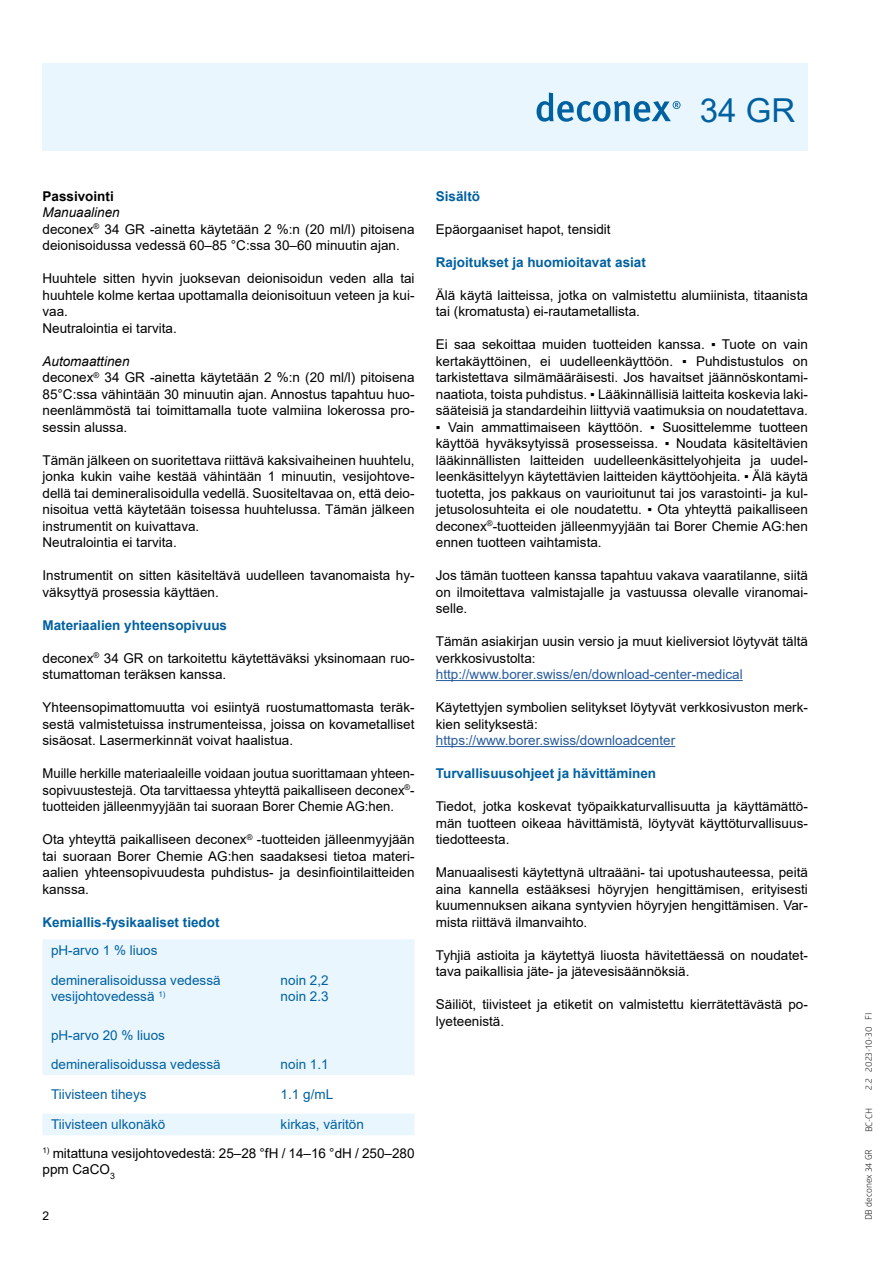
<style>
.page{position:relative;width:893px;height:1263px;background:#fff}
.page>*{position:absolute;margin:0;border:0;box-sizing:border-box;transform-origin:0 0}
.t1{font:33px "Arial";color:#0061a1}
.t2{font:13.5px/16.5px "Arial";color:#000}
.t3{font:13.5px/29.2px "Arial";color:#0061a1}
.t4{font:700 13.5px "Arial";color:#0061a1}
.t5{font:13.5px "Arial";color:#275b9b}
.t6{font:700 13.5px "Arial";color:#000}
.t7{font:12px "Arial";color:#000}
.t8{font:9px "Glober";color:#000}
.s1{font-style:italic}
</style>
<div class="page">
<div style="left:43px;top:64px;width:765px;height:87px;background:#eaf6fe"></div>
<svg style="left:537px;top:93px;width:143px;height:29px"></svg>
<div style="left:43px;top:939px;width:372px;height:196px;background:#eaf6fe"></div>
<svg style="left:43px;top:1075px;width:372px;height:38px"></svg>
<hr style="left:436px;top:680px;width:307px;height:1px;background:#275b9b">
<hr style="left:436px;top:746px;width:239px;height:1px;background:#275b9b">
<h1 class="t1" style="left:700px;top:88px;width:97px">34 GR</h1>
<p class="t6" style="left:43px;top:186px;width:73px">Passivointi</p>
<p class="t2" style="left:43px;top:204px;width:374px"><span class="s1">Manuaalinen<br></span>deconex<sup>®</sup> 34 GR -ainetta käytetään 2 %:n (20 ml/l) pitoisena deionisoidussa vedessä 60–85 °C:ssa 30–60 minuutin ajan.</p>
<p class="t2" style="left:43px;top:270px;width:374px">Huuhtele sitten hyvin juoksevan deionisoidun veden alla tai huuhtele kolme kertaa upottamalla deionisoituun veteen ja kui&shy;vaa.<br>Neutralointia ei tarvita.</p>
<p class="t2" style="left:43px;top:352px;width:374px"><span class="s1">Automaattinen<br></span>deconex<sup>®</sup> 34 GR -ainetta käytetään 2 %:n (20 ml/l) pitoisena 85°C:ssa vähintään 30 minuutin ajan. Annostus tapahtuu huo&shy;neenlämmöstä tai toimittamalla tuote valmiina lokerossa pro&shy;sessin alussa.</p>
<p class="t2" style="left:43px;top:451px;width:374px">Tämän jälkeen on suoritettava riittävä kaksivaiheinen huuhtelu, jonka kukin vaihe kestää vähintään 1 minuutin, vesijohtove&shy;dellä tai demineralisoidulla vedellä. Suositeltavaa on, että deio&shy;nisoitua vettä käytetään toisessa huuhtelussa. Tämän jälkeen instrumentit on kuivattava.<br>Neutralointia ei tarvita.</p>
<p class="t2" style="left:43px;top:567px;width:374px">Instrumentit on sitten käsiteltävä uudelleen tavanomaista hy&shy;väksyttyä prosessia käyttäen.</p>
<p class="t4" style="left:43px;top:615px;width:186px">Materiaalien yhteensopivuus</p>
<p class="t2" style="left:43px;top:649px;width:374px">deconex<sup>®</sup> 34 GR on tarkoitettu käytettäväksi yksinomaan ruo&shy;stumattoman teräksen kanssa.</p>
<p class="t2" style="left:43px;top:699px;width:374px;text-align:justify">Yhteensopimattomuutta voi esiintyä ruostumattomasta teräk&shy;sestä valmistetuissa instrumenteissa, joissa on kovametalliset sisäosat. Lasermerkinnät voivat haalistua.</p>
<p class="t2" style="left:43px;top:765px;width:374px;text-align:justify">Muille herkille materiaaleille voidaan joutua suorittamaan yhteen&shy;sopivuustestejä. Ota tarvittaessa yhteyttä paikalliseen deconex<sup>®</sup>- tuotteiden jälleenmyyjään tai suoraan Borer Chemie AG:hen.</p>
<p class="t2" style="left:43px;top:831px;width:374px;text-align:justify">Ota yhteyttä paikalliseen deconex<sup>®</sup> -tuotteiden jälleenmyyjään tai suoraan Borer Chemie AG:hen saadaksesi tietoa materi&shy;aalien yhteensopivuudesta puhdistus- ja desinfiointilaitteiden kanssa.</p>
<p class="t4" style="left:43px;top:912px;width:179px">Kemiallis-fysikaaliset tiedot</p>
<p class="t3" style="left:51px;top:936px;width:171px">pH-arvo 1 % liuos demineralisoidussa vedessä</p>
<p class="t3" style="left:51px;top:981px;width:116px">vesijohtovedessä <sup>1)</sup></p>
<p class="t3" style="left:281px;top:971px;width:50px;line-height:16.5px">noin 2,2 noin 2.3</p>
<p class="t3" style="left:51px;top:1020px;width:171px">pH-arvo 20 % liuos demineralisoidussa vedessä</p>
<p class="t3" style="left:281px;top:1050px;width:50px">noin 1.1</p>
<p class="t3" style="left:51px;top:1080px;width:97px">Tiivisteen tiheys</p>
<p class="t3" style="left:281px;top:1080px;width:54px">1.1 g/mL</p>
<p class="t3" style="left:51px;top:1110px;width:116px">Tiivisteen ulkonäkö</p>
<p class="t3" style="left:281px;top:1110px;width:85px">kirkas, väritön</p>
<p class="t2" style="left:43px;top:1144px;width:374px"><sup>1)</sup> mitattuna vesijohtovedestä: 25–28 °fH / 14–16 °dH / 250–280 ppm CaCO<sub>3</sub></p>
<p class="t7" style="left:43px;top:1208px;width:8px">2</p>
<p class="t4" style="left:436px;top:186px;width:46px">Sisältö</p>
<p class="t2" style="left:436px;top:220px;width:176px">Epäorgaaniset hapot, tensidit</p>
<p class="t4" style="left:436px;top:252px;width:212px">Rajoitukset ja huomioitavat asiat</p>
<p class="t2" style="left:436px;top:286px;width:374px">Älä käytä laitteissa, jotka on valmistettu alumiinista, titaanista tai (kromatusta) ei-rautametallista.</p>
<p class="t2" style="left:436px;top:336px;width:374px;text-align:justify">Ei saa sekoittaa muiden tuotteiden kanssa. ▪ Tuote on vain kertakäyttöinen, ei uudelleenkäyttöön. ▪ Puhdistustulos on tarkistettava silmämääräisesti. Jos havaitset jäännöskontami&shy;naatiota, toista puhdistus. ▪ Lääkinnällisiä laitteita koskevia laki&shy;sääteisiä ja standardeihin liittyviä vaatimuksia on noudatettava.</p>
<p class="t2" style="left:436px;top:418px;width:374px;text-align:justify">▪ Vain ammattimaiseen käyttöön. ▪ Suosittelemme tuotteen käyttöä hyväksytyissä prosesseissa. ▪ Noudata käsiteltävien lääkinnällisten laitteiden uudelleenkäsittelyohjeita ja uudel&shy;leenkäsittelyyn käytettävien laitteiden käyttöohjeita. ▪ Älä käytä tuotetta, jos pakkaus on vaurioitunut tai jos varastointi- ja kul&shy;jetusolosuhteita ei ole noudatettu. ▪ Ota yhteyttä paikalliseen deconex<sup>®</sup>-tuotteiden jälleenmyyjään tai Borer Chemie AG:hen ennen tuotteen vaihtamista.</p>
<p class="t2" style="left:436px;top:567px;width:374px;text-align:justify">Jos tämän tuotteen kanssa tapahtuu vakava vaaratilanne, siitä on ilmoitettava valmistajalle ja vastuussa olevalle viranomai&shy;selle.</p>
<p class="t2" style="left:436px;top:633px;width:374px">Tämän asiakirjan uusin versio ja muut kieliversiot löytyvät tältä verkkosivustolta:</p>
<p class="t5" style="left:436px;top:665px;width:308px">http://www.borer.swiss/en/download-center-medical</p>
<p class="t2" style="left:436px;top:699px;width:374px">Käytettyjen symbolien selitykset löytyvät verkkosivuston merk&shy;kien selityksestä:</p>
<p class="t5" style="left:436px;top:731px;width:241px">https://www.borer.swiss/downloadcenter</p>
<p class="t4" style="left:436px;top:764px;width:222px">Turvallisuusohjeet ja hävittäminen</p>
<p class="t2" style="left:436px;top:798px;width:374px;text-align:justify">Tiedot, jotka koskevat työpaikkaturvallisuutta ja käyttämättö&shy;män tuotteen oikeaa hävittämistä, löytyvät käyttöturvallisuus&shy;tiedotteesta.</p>
<p class="t2" style="left:436px;top:864px;width:374px;text-align:justify">Manuaalisesti käytettynä ultraääni- tai upotushauteessa, peitä aina kannella estääksesi höyryjen hengittämisen, erityisesti kuumennuksen aikana syntyvien höyryjen hengittämisen. Var&shy;mista riittävä ilmanvaihto.</p>
<p class="t2" style="left:436px;top:946px;width:374px">Tyhjiä astioita ja käytettyä liuosta hävitettäessä on noudatet&shy;tava paikallisia jäte- ja jätevesisäännöksiä.</p>
<p class="t2" style="left:436px;top:996px;width:374px">Säiliöt, tiivisteet ja etiketit on valmistettu kierrätettävästä po&shy;lyeteenistä.</p>
<p class="t8" style="left:862px;top:1090px;width:78px;rotate:-90deg">2.2 2023-10-30 FI</p>
<p class="t8" style="left:863px;top:1132px;width:26px;rotate:-90deg">BC-CH</p>
<p class="t8" style="left:862px;top:1220px;width:73px;rotate:-90deg">DB deconex 34 GR</p>
</div>
